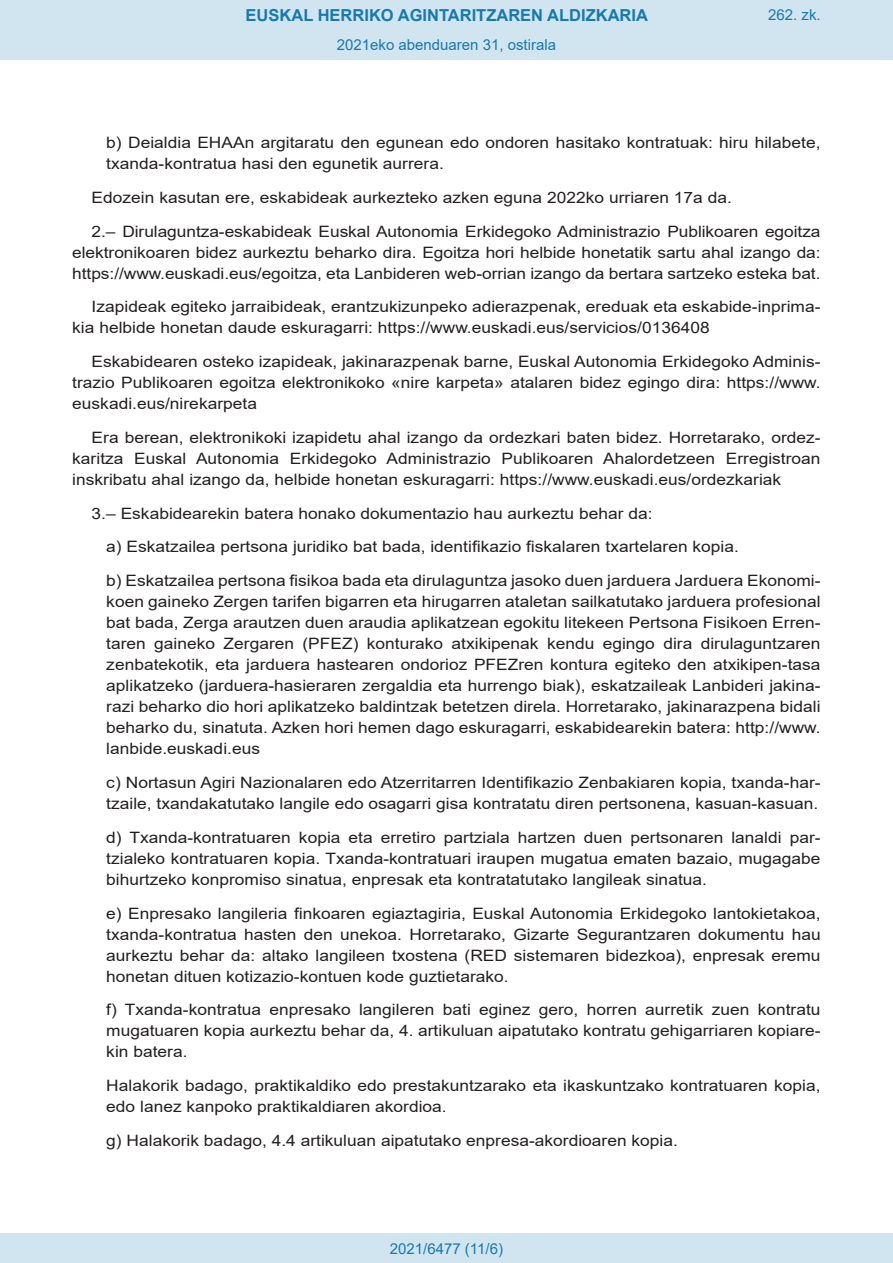
<style>
.page{position:relative;width:893px;height:1263px;background:#fff}
.page>*{position:absolute;margin:0;border:0;box-sizing:border-box;transform-origin:0 0}
.t1{font:700 16.5px "Arial";color:#1879ad}
.BOPVDetalle1{font:15.6px/21px "Arial";color:#231f20;text-align:justify;scale:1.11 1}
.BOPVDetalle{font:15.6px/21px "Arial";color:#231f20;text-align:justify;scale:1.11 1}
.Paginacion_Centro{font:15px "Arial";color:#1879ad}
</style>
<div class="page">
<div style="left:0;top:0;width:893px;height:60px;background:#d0e5f0"></div>
<div style="left:0;top:1233px;width:893px;height:30px;background:#d0e5f0"></div>
<p class="t1" style="left:246px;top:3px;width:404px">EUSKAL HERRIKO AGINTARITZAREN ALDIZKARIA</p>
<p class="Paginacion_Centro" style="left:337px;top:35px;width:221px">2021eko abenduaren 31, ostirala</p>
<p class="Paginacion_Centro" style="left:768px;top:5px;width:54px">262. zk.</p>
<p class="BOPVDetalle1" style="left:106px;top:132px;width:645px">b) Deialdia EHAAn argitaratu den egunean edo ondoren hasitako kontratuak: hiru hilabete, txanda-kontratua hasi den egunetik aurrera.</p>
<p class="BOPVDetalle" style="left:92px;top:187px;width:578px">Edozein kasutan ere, eskabideak aurkezteko azken eguna 2022ko urriaren 17a da.</p>
<p class="BOPVDetalle" style="left:72px;top:221px;width:676px;text-indent:19px">2.– Dirulaguntza-eskabideak Euskal Autonomia Erkidegoko Administrazio Publikoaren egoitza elektronikoaren bidez aurkeztu beharko dira. Egoitza hori helbide honetatik sartu ahal izango da: https://www.euskadi.eus/egoitza, eta Lanbideren web-orrian izango da bertara sartzeko esteka bat.</p>
<p class="BOPVDetalle" style="left:72px;top:296px;width:676px;text-indent:19px">Izapideak egiteko jarraibideak, erantzukizunpeko adierazpenak, ereduak eta eskabide-inprima&shy;kia helbide honetan daude eskuragarri: https://www.euskadi.eus/servicios/0136408</p>
<p class="BOPVDetalle" style="left:72px;top:351px;width:676px;text-indent:19px">Eskabidearen osteko izapideak, jakinarazpenak barne, Euskal Autonomia Erkidegoko Adminis&shy;trazio Publikoaren egoitza elektronikoko «nire karpeta» atalaren bidez egingo dira: https://www. euskadi.eus/nirekarpeta</p>
<p class="BOPVDetalle" style="left:72px;top:427px;width:676px;text-indent:19px">Era berean, elektronikoki izapidetu ahal izango da ordezkari baten bidez. Horretarako, ordez&shy;karitza Euskal Autonomia Erkidegoko Administrazio Publikoaren Ahalordetzeen Erregistroan inskribatu ahal izango da, helbide honetan eskuragarri: https://www.euskadi.eus/ordezkariak</p>
<p class="BOPVDetalle" style="left:92px;top:503px;width:507px">3.– Eskabidearekin batera honako dokumentazio hau aurkeztu behar da:</p>
<p class="BOPVDetalle1" style="left:106px;top:536px;width:571px">a) Eskatzailea pertsona juridiko bat bada, identifikazio fiskalaren txartelaren kopia.</p>
<p class="BOPVDetalle1" style="left:106px;top:570px;width:645px">b) Eskatzailea pertsona fisikoa bada eta dirulaguntza jasoko duen jarduera Jarduera Ekonomi&shy;koen gaineko Zergen tarifen bigarren eta hirugarren ataletan sailkatutako jarduera profesional bat bada, Zerga arautzen duen araudia aplikatzean egokitu litekeen Pertsona Fisikoen Erren&shy;taren gaineko Zergaren (PFEZ) konturako atxikipenak kendu egingo dira dirulaguntzaren zenbatekotik, eta jarduera hastearen ondorioz PFEZren kontura egiteko den atxikipen-tasa aplikatzeko (jarduera-hasieraren zergaldia eta hurrengo biak), eskatzaileak Lanbideri jakina&shy;razi beharko dio hori aplikatzeko baldintzak betetzen direla. Horretarako, jakinarazpena bidali beharko du, sinatuta. Azken hori hemen dago eskuragarri, eskabidearekin batera: http://www. lanbide.euskadi.eus</p>
<p class="BOPVDetalle1" style="left:106px;top:772px;width:645px">c) Nortasun Agiri Nazionalaren edo Atzerritarren Identifikazio Zenbakiaren kopia, txanda-har&shy;tzaile, txandakatutako langile edo osagarri gisa kontratatu diren pertsonena, kasuan-kasuan.</p>
<p class="BOPVDetalle1" style="left:106px;top:827px;width:645px">d) Txanda-kontratuaren kopia eta erretiro partziala hartzen duen pertsonaren lanaldi par&shy;tzialeko kontratuaren kopia. Txanda-kontratuari iraupen mugatua ematen bazaio, mugagabe bihurtzeko konpromiso sinatua, enpresak eta kontratatutako langileak sinatua.</p>
<p class="BOPVDetalle1" style="left:106px;top:902px;width:645px">e) Enpresako langileria finkoaren egiaztagiria, Euskal Autonomia Erkidegoko lantokietakoa, txanda-kontratua hasten den unekoa. Horretarako, Gizarte Segurantzaren dokumentu hau aurkeztu behar da: altako langileen txostena (RED sistemaren bidezkoa), enpresak eremu honetan dituen kotizazio-kontuen kode guztietarako.</p>
<p class="BOPVDetalle1" style="left:106px;top:999px;width:645px">f) Txanda-kontratua enpresako langileren bati eginez gero, horren aurretik zuen kontratu mugatuaren kopia aurkeztu behar da, 4. artikuluan aipatutako kontratu gehigarriaren kopiare&shy;kin batera.</p>
<p class="BOPVDetalle1" style="left:106px;top:1075px;width:645px">Halakorik badago, praktikaldiko edo prestakuntzarako eta ikaskuntzako kontratuaren kopia, edo lanez kanpoko praktikaldiaren akordioa.</p>
<p class="BOPVDetalle1" style="left:106px;top:1130px;width:516px">g) Halakorik badago, 4.4 artikuluan aipatutako enpresa-akordioaren kopia.</p>
<p class="Paginacion_Centro" style="left:390px;top:1238px;width:115px">2021/6477 (11/6)</p>
</div>
